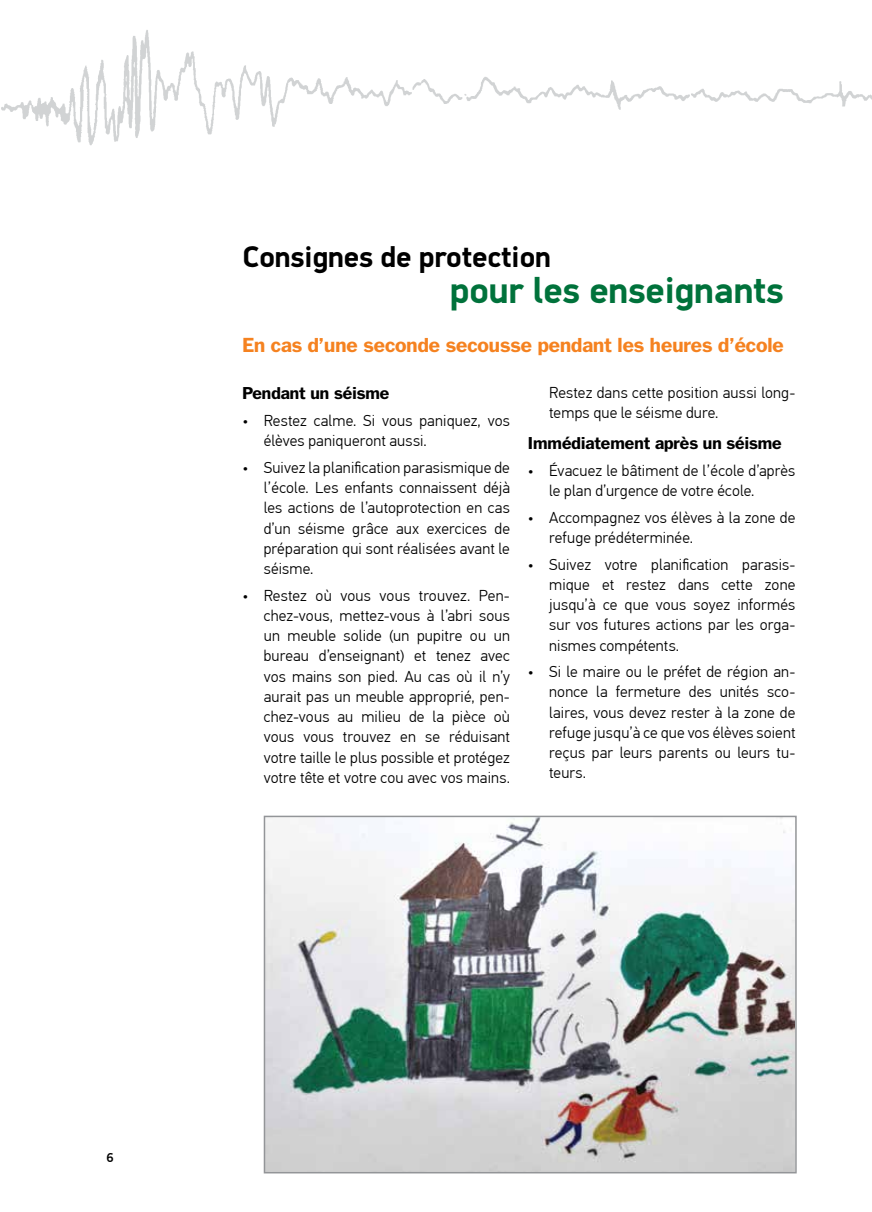
<style>
.page{position:relative;width:872px;height:1212px;background:#fff}
.page>*{position:absolute;margin:0;border:0;box-sizing:border-box;transform-origin:0 0}
.t1{font:700 37.5px "PF Din Display";color:#00723b}
.t2{font:700 30px "PF Din Display";color:#000}
.t3{font:700 19.5px "PF Franklin Gothic";color:#f58220}
.t4{font:700 16.5px "PF Franklin Gothic";color:#000}
.t5{font:300 15.75px/20.2px "PF Din Text Pro";letter-spacing:.01em;color:#000}
.t6{font:700 12px "News Gothic BT";color:#000}
</style>
<div class="page">
<img style="left:1px;top:30px;width:871px;height:116px">
<img style="left:267px;top:819px;width:526px;height:351px">
<div style="left:264px;top:816px;width:532px;height:357px;border:2px solid #939598"></div>
<h2 class="t2" style="left:242px;top:238px;width:310px">Consignes de protection</h2>
<h1 class="t1" style="left:450px;top:267px;width:335px">pour les enseignants</h1>
<p class="t3" style="left:242px;top:333px;width:543px">En cas d’une seconde secousse pendant les heures d’école</p>
<p class="t4" style="left:242px;top:383px;width:148px">Pendant un séisme</p>
<p class="t5" style="left:264px;top:410px;width:248px;text-indent:-21px">• Restez calme. Si vous paniquez, vos élèves paniqueront aussi.</p>
<p class="t5" style="left:264px;top:457px;width:248px;text-align:justify;text-indent:-21px">• Suivez la planification parasismique de l’école. Les enfants connaissent déjà les actions de l’autoprotection en cas d’un séisme grâce aux exercices de préparation qui sont réalisées avant le séisme.</p>
<p class="t5" style="left:264px;top:585px;width:248px;text-align:justify;text-indent:-21px">• Restez où vous vous trouvez. Pen&shy;chez-vous, mettez-vous à l’abri sous un meuble solide (un pupitre ou un bureau d’enseignant) et tenez avec vos mains son pied. Au cas où il n’y aurait pas un meuble approprié, pen&shy;chez-vous au milieu de la pièce où vous vous trouvez en se réduisant votre taille le plus possible et protégez votre tête et votre cou avec vos mains.</p>
<p class="t5" style="left:549px;top:383px;width:248px">Restez dans cette position aussi long&shy;temps que le séisme dure.</p>
<p class="t4" style="left:528px;top:433px;width:255px">Immédiatement après un séisme</p>
<p class="t5" style="left:549px;top:460px;width:248px;text-indent:-21px">• Évacuez le bâtiment de l’école d’après le plan d’urgence de votre école.</p>
<p class="t5" style="left:549px;top:507px;width:248px;text-indent:-21px">• Accompagnez vos élèves à la zone de refuge prédéterminée.</p>
<p class="t5" style="left:549px;top:554px;width:248px;text-align:justify;text-indent:-21px">• Suivez votre planification parasis&shy;mique et restez dans cette zone jusqu’à ce que vous soyez informés sur vos futures actions par les orga&shy;nismes compétents.</p>
<p class="t5" style="left:549px;top:662px;width:248px;text-align:justify;text-indent:-21px">• Si le maire ou le préfet de région an&shy;nonce la fermeture des unités sco&shy;laires, vous devez rester à la zone de refuge jusqu’à ce que vos élèves soient reçus par leurs parents ou leurs tu&shy;teurs.</p>
<p class="t6" style="left:106px;top:1151px;width:9px">6</p>
</div>
